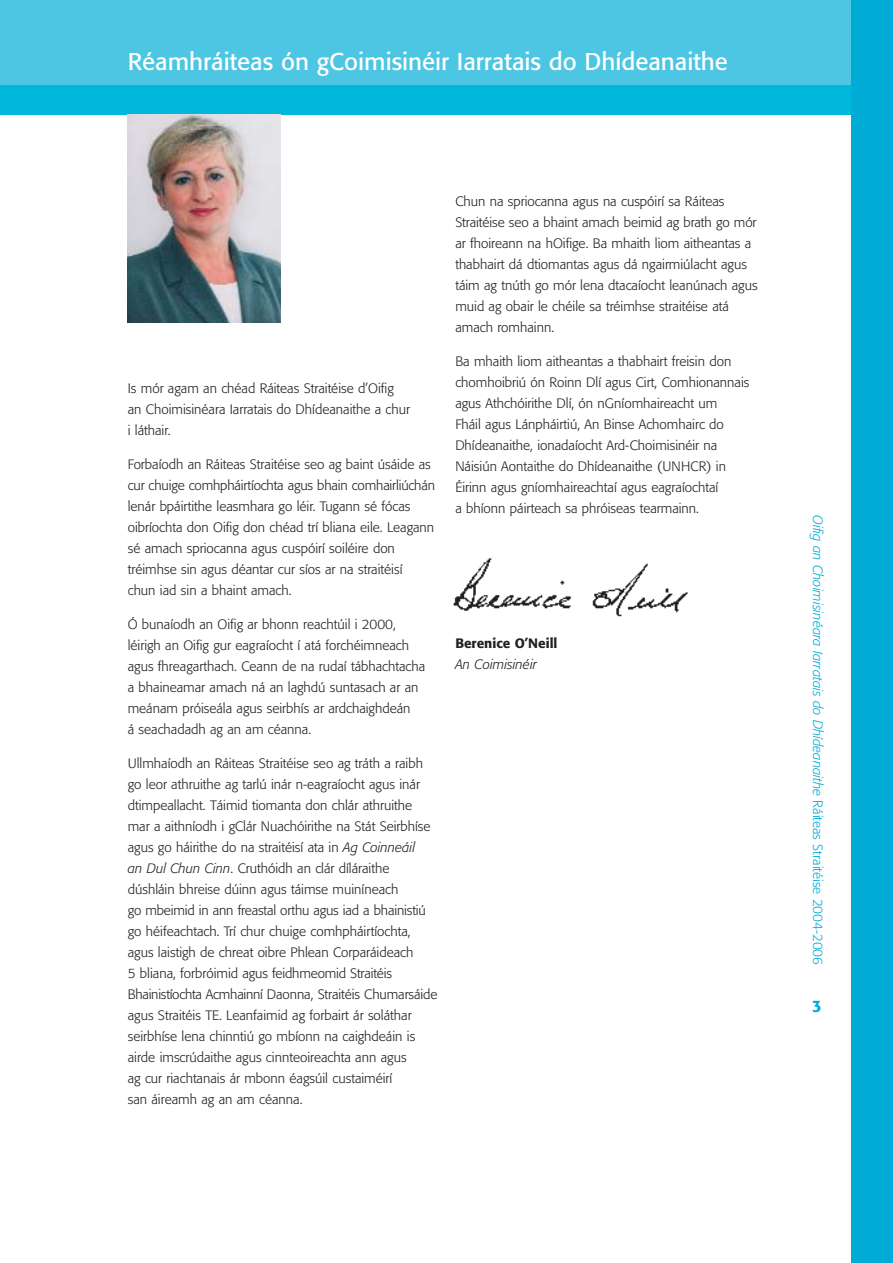
<style>
.page{position:relative;width:893px;height:1263px;background:#fff}
.page>*{position:absolute;margin:0;border:0;box-sizing:border-box;transform-origin:0 0}
.t1{font:24px "Formata";color:#fff}
.t2{font:500 16.5px "Formata";color:#00acd5}
.t3{font:300 13.5px/21px "Formata";color:#231f1f}
.t4{font:italic 300 13.5px "Formata";color:#00acd5}
.t5{font:500 13.5px "Formata";color:#231f1f}
.t6{font:italic 300 13.5px "Formata";color:#231f1f}
.s1{font-style:italic}
.s2{font-style:normal}
</style>
<div class="page">
<div style="left:0;top:0;width:851px;height:85px;background:#4dc6e3"></div>
<div style="left:0;top:85px;width:851px;height:30px;background:#00b8db"></div>
<img style="left:453px;top:558px;width:235px;height:59px">
<div style="left:851px;top:0;width:41px;height:1263px;background:#00acd5"></div>
<img style="left:128px;top:115px;width:153px;height:208px">
<h1 class="t1" style="left:128px;top:51px;width:601px">Réamhráiteas ón gCoimisinéir Iarratais do Dhídeanaithe</h1>
<p class="t3" style="left:128px;top:379px;width:284px">Is mór agam an chéad Ráiteas Straitéise d’Oifig an Choimisinéara Iarratais do Dhídeanaithe a chur i láthair.</p>
<p class="t3" style="left:128px;top:455px;width:309px">Forbaíodh an Ráiteas Straitéise seo ag baint úsáide as cur chuige comhpháirtíochta agus bhain comhairliúchán lenár bpáirtithe leasmhara go léir. Tugann sé fócas oibríochta don Oifig don chéad trí bliana eile. Leagann sé amach spriocanna agus cuspóirí soiléire don tréimhse sin agus déantar cur síos ar na straitéisí<br>chun iad sin a bhaint amach.</p>
<p class="t3" style="left:128px;top:615px;width:299px">Ó bunaíodh an Oifig ar bhonn reachtúil i 2000, léirigh an Oifig gur eagraíocht í atá forchéimneach agus fhreagarthach. Ceann de na rudaí tábhachtacha a bhaineamar amach ná an laghdú suntasach ar an meánam próiseála agus seirbhís ar ardchaighdeán<br>á seachadadh ag an am céanna.</p>
<p class="t3" style="left:128px;top:753px;width:311px">Ullmhaíodh an Ráiteas Straitéise seo ag tráth a raibh go leor athruithe ag tarlú inár n-eagraíocht agus inár dtimpeallacht. Táimid tiomanta don chlár athruithe mar a aithníodh i gClár Nuachóirithe na Stát Seirbhíse agus go háirithe do na straitéisí ata in <span class="s1">Ag Coinneáil<br>an Dul Chun Cinn</span>. Cruthóidh an clár díláraithe dúshláin bhreise dúinn agus táimse muiníneach<br>go mbeimid in ann freastal orthu agus iad a bhainistiú go héifeachtach. Trí chur chuige comhpháirtíochta, agus laistigh de chreat oibre Phlean Corparáideach<br>5 bliana, forbróimid agus feidhmeomid Straitéis Bhainistíochta Acmhainní Daonna, Straitéis Chumarsáide agus Straitéis TE. Leanfaimid ag forbairt ár soláthar seirbhíse lena chinntiú go mbíonn na caighdeáin is airde imscrúdaithe agus cinnteoireachta ann agus<br>ag cur riachtanais ár mbonn éagsúil custaiméirí<br>san áireamh ag an am céanna.</p>
<p class="t3" style="left:455px;top:192px;width:304px">Chun na spriocanna agus na cuspóirí sa Ráiteas Straitéise seo a bhaint amach beimid ag brath go mór ar fhoireann na hOifige. Ba mhaith liom aitheantas a thabhairt dá dtiomantas agus dá ngairmiúlacht agus táim ag tnúth go mór lena dtacaíocht leanúnach agus muid ag obair le chéile sa tréimhse straitéise atá amach romhainn.</p>
<p class="t3" style="left:455px;top:352px;width:296px">Ba mhaith liom aitheantas a thabhairt freisin don chomhoibriú ón Roinn Dlí agus Cirt, Comhionannais agus Athchóirithe Dlí, ón nGníomhaireacht um<br>Fháil agus Lánpháirtiú, An Binse Achomhairc do Dhídeanaithe, ionadaíocht Ard-Choimisinéir na Náisiún Aontaithe do Dhídeanaithe (UNHCR) in Éirinn agus gníomhaireachtaí agus eagraíochtaí<br>a bhíonn páirteach sa phróiseas tearmainn.</p>
<p class="t5" style="left:455px;top:637px;width:104px">Berenice O’Neill</p>
<p class="t6" style="left:455px;top:658px;width:83px">An Coimisinéir</p>
<p class="t4" style="left:823px;top:515px;width:452px;rotate:90deg">Oifig an Choimisinéara Iarratais do Dhídeanaithe <span class="s2">Ráiteas Straitéise 2004-2006</span></p>
<p class="t2" style="left:812px;top:999px;width:11px">3</p>
</div>
